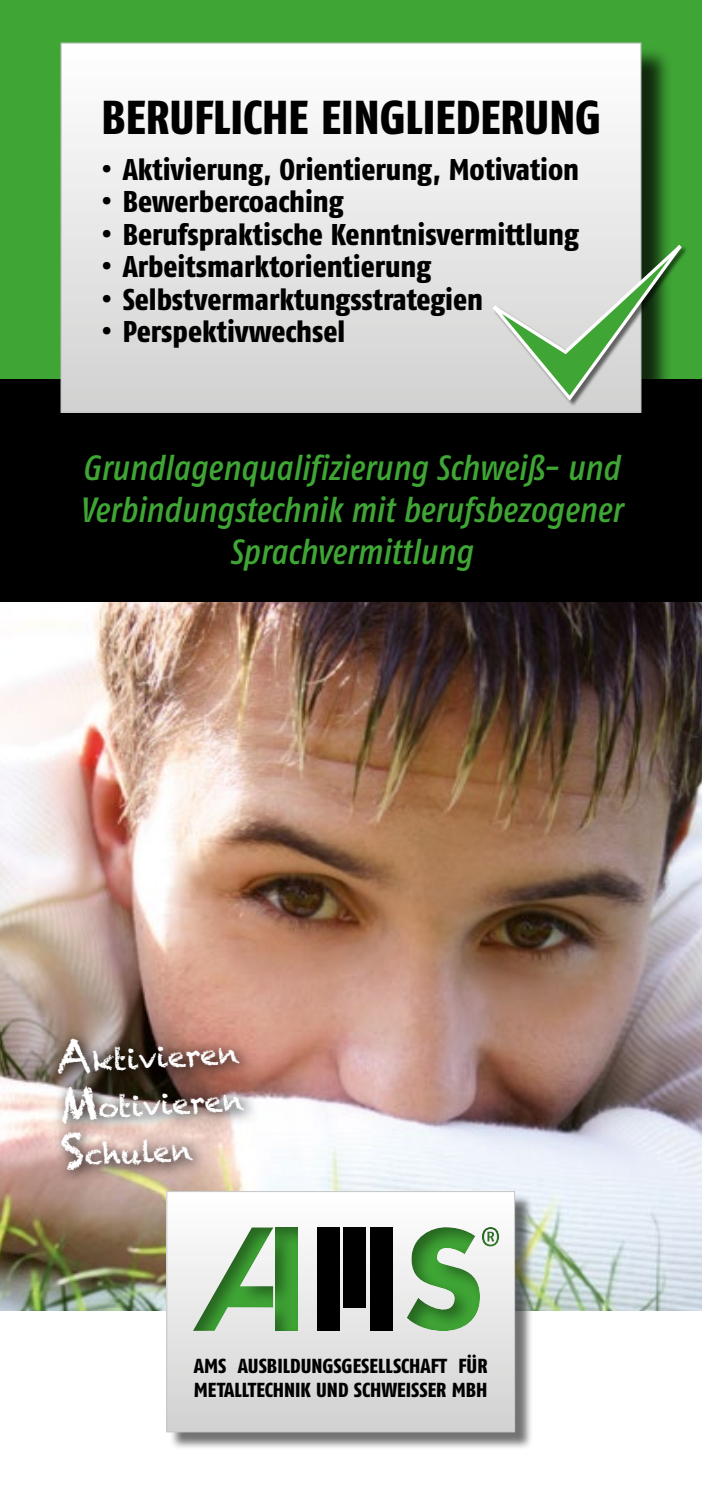
<style>
.page{position:relative;width:702px;height:1489px;background:#fff}
.page>*{position:absolute;margin:0;border:0;box-sizing:border-box;transform-origin:0 0}
.t1{font:800 47.5px "Fago Co Lf";color:#000}
.t2{font:italic 500 35px/42px "Fago Co";color:#3fa535;text-align:center}
.t3{font:800 30px "Fago Co Lf";color:#000}
.t4{font:29px/47px "Chalkduster";color:#fff;text-align:justify}
.t5{font:800 20.25px/24.2px "Fago Co Lf";color:#000}
.s1{font-size:47px}
</style>
<div class="page">
<div style="left:0;top:378px;width:702px;height:844px;background:#000"></div>
<div style="left:0;top:0;width:702px;height:378px;background:#3fa535"></div>
<img style="left:0;top:602px;width:702px;height:709px">
<div style="left:64px;top:46px;width:609px;height:397px;background:#000;opacity:.75"></div>
<div style="left:61px;top:43px;width:579px;height:369px;background:linear-gradient(to bottom,#fff,#d1d1d1)"></div>
<div style="left:493px;top:245px;width:195px;height:162px;background:#000;opacity:.55"></div>
<svg style="left:489px;top:221px;width:213px;height:182px"></svg>
<img style="left:48px;top:1028px;width:211px;height:156px">
<div style="left:169px;top:1193px;width:364px;height:257px;background:#000;opacity:.55"></div>
<svg style="left:168px;top:1193px;width:345px;height:237px;background:#e3e3e3"></svg>
<div style="left:166px;top:1191px;width:349px;height:241px;border:1px solid #c6c6c6"></div>
<div style="left:126px;top:1226px;width:438px;height:108px;background:#000;opacity:.4"></div>
<h1 class="t1" style="left:101px;top:90px;width:501px">BERUFLICHE EINGLIEDERUNG</h1>
<p class="t3" style="left:101px;top:151px;width:479px">• Aktivierung, Orientierung, Motivation</p>
<p class="t3" style="left:101px;top:184px;width:244px">• Bewerbercoaching</p>
<p class="t3" style="left:101px;top:216px;width:479px">• Berufspraktische Kenntnisvermittlung</p>
<p class="t3" style="left:101px;top:249px;width:331px">• Arbeitsmarktorientierung</p>
<p class="t3" style="left:101px;top:281px;width:383px">• Selbstvermarktungsstrategien</p>
<p class="t3" style="left:101px;top:314px;width:245px">• Perspektivwechsel</p>
<p class="t2" style="left:80px;top:446px;width:543px">Grundlagenqualifizierung Schweiß- und<br>Verbindungstechnik mit berufsbezogener<br>Sprachvermittlung</p>
<p class="t4" style="left:55px;top:1039px;width:187px;rotate:-3deg"><span class="s1">A</span>ktivieren <span class="s1">M</span>otivieren <span class="s1">S</span>chulen</p>
<p class="t5" style="left:194px;top:1353px;width:295px">AMS AUSBILDUNGSGESELLSCHAFT FÜR<br>METALLTECHNIK UND SCHWEISSER MBH</p>
</div>
